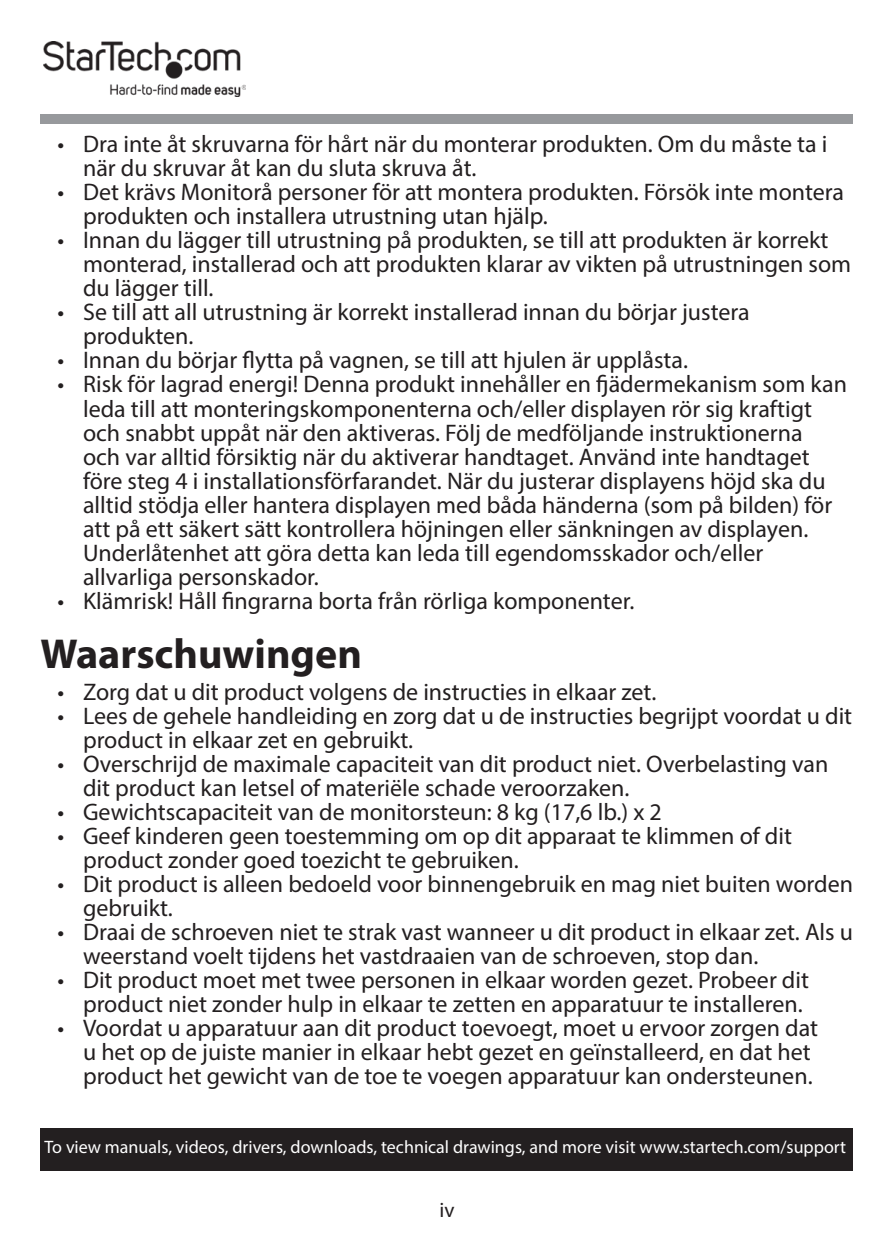
<style>
.page{position:relative;width:893px;height:1259px;background:#fff}
.page>*{position:absolute;margin:0;border:0;box-sizing:border-box;transform-origin:0 0}
.t1{font:700 42px "Myriad Pro";color:#231f20}
.t2{font:24px/24px "Myriad Pro";color:#231f20}
.t3{font:21px "Myriad Pro";color:#231f20}
.t4{font:18px "Myriad Pro";color:#fff}
</style>
<div class="page">
<img style="left:43px;top:42px;width:203px;height:55px">
<div style="left:40px;top:1128px;width:812px;height:42px;background:#231f20"></div>
<div style="left:40px;top:115px;width:812px;height:9px;background:#97999c"></div>
<p class="t2" style="left:83px;top:132px;width:746px;text-indent:-26px">• Dra inte åt skruvarna för hårt när du monterar produkten. Om du måste ta i när du skruvar åt kan du sluta skruva åt.</p>
<p class="t2" style="left:83px;top:180px;width:763px;text-indent:-26px">• Det krävs Monitorå personer för att montera produkten. Försök inte montera produkten och installera utrustning utan hjälp.</p>
<p class="t2" style="left:83px;top:228px;width:770px;text-indent:-26px">• Innan du lägger till utrustning på produkten, se till att produkten är korrekt monterad, installerad och att produkten klarar av vikten på utrustningen som du lägger till.</p>
<p class="t2" style="left:83px;top:300px;width:668px;text-indent:-26px">• Se till att all utrustning är korrekt installerad innan du börjar justera produkten.</p>
<p class="t2" style="left:58px;top:348px;width:632px">• Innan du börjar flytta på vagnen, se till att hjulen är upplåsta.</p>
<p class="t2" style="left:83px;top:372px;width:765px;text-indent:-26px">• Risk för lagrad energi! Denna produkt innehåller en fjädermekanism som kan leda till att monteringskomponenterna och/eller displayen rör sig kraftigt och snabbt uppåt när den aktiveras. Följ de medföljande instruktionerna<br>och var alltid försiktig när du aktiverar handtaget. Använd inte handtaget före steg 4 i installationsförfarandet. När du justerar displayens höjd ska du alltid stödja eller hantera displayen med båda händerna (som på bilden) för att på ett säkert sätt kontrollera höjningen eller sänkningen av displayen.<br>Underlåtenhet att göra detta kan leda till egendomsskador och/eller allvarliga personskador.</p>
<p class="t2" style="left:58px;top:588px;width:578px">• Klämrisk! Håll fingrarna borta från rörliga komponenter.</p>
<h1 class="t1" style="left:40px;top:626px;width:323px">Waarschuwingen</h1>
<p class="t2" style="left:58px;top:679px;width:600px">• Zorg dat u dit product volgens de instructies in elkaar zet.</p>
<p class="t2" style="left:83px;top:703px;width:771px;text-indent:-26px">• Lees de gehele handleiding en zorg dat u de instructies begrijpt voordat u dit product in elkaar zet en gebruikt.</p>
<p class="t2" style="left:83px;top:751px;width:747px;text-indent:-26px">• Overschrijd de maximale capaciteit van dit product niet. Overbelasting van dit product kan letsel of materiële schade veroorzaken.</p>
<p class="t2" style="left:58px;top:799px;width:606px">• Gewichtscapaciteit van de monitorsteun: 8 kg (17,6 lb.) x 2</p>
<p class="t2" style="left:83px;top:823px;width:710px;text-indent:-26px">• Geef kinderen geen toestemming om op dit apparaat te klimmen of dit product zonder goed toezicht te gebruiken.</p>
<p class="t2" style="left:83px;top:871px;width:771px;text-indent:-26px">• Dit product is alleen bedoeld voor binnengebruik en mag niet buiten worden gebruikt.</p>
<p class="t2" style="left:83px;top:919px;width:772px;text-indent:-26px">• Draai de schroeven niet te strak vast wanneer u dit product in elkaar zet. Als u weerstand voelt tijdens het vastdraaien van de schroeven, stop dan.</p>
<p class="t2" style="left:58px;top:967px;width:753px;text-align:right">• Dit product moet met twee personen in elkaar worden gezet. Probeer dit product niet zonder hulp in elkaar te zetten en apparatuur te installeren.</p>
<p class="t2" style="left:83px;top:1015px;width:737px;text-indent:-26px">• Voordat u apparatuur aan dit product toevoegt, moet u ervoor zorgen dat u het op de juiste manier in elkaar hebt gezet en geïnstalleerd, en dat het product het gewicht van de toe te voegen apparatuur kan ondersteunen.</p>
<p class="t4" style="left:45px;top:1135px;width:803px">To view manuals, videos, drivers, downloads, technical drawings, and more visit www.startech.com/support</p>
<p class="t3" style="left:439px;top:1197px;width:17px">iv</p>
</div>
